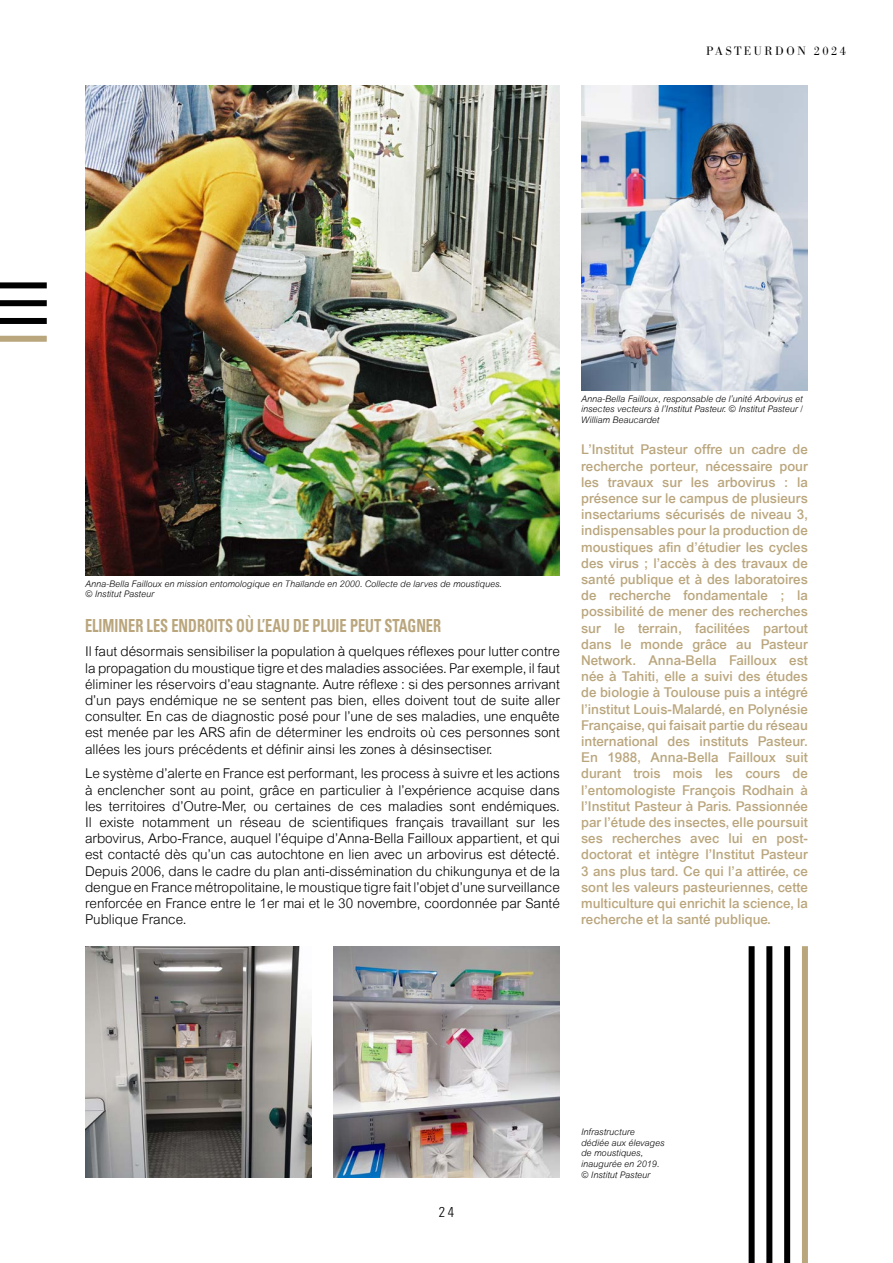
<style>
.page{position:relative;width:893px;height:1263px;background:#fff}
.page>*{position:absolute;margin:0;border:0;box-sizing:border-box;transform-origin:0 0}
.t1{font:700 condensed 18px "Univers LT Std";color:#baa67d;scale:.8 1}
.t2{font:300 condensed 14.25px "Univers LT Std";color:#000}
.t3{font:300 13.5px/16.2px "Arial";color:#000;text-align:justify}
.t4{font:500 13.5px/16.2px "Arial";color:#baa67d;text-align:justify}
.t5{font:300 12px "Bodoni BE";letter-spacing:.21em;color:#000}
.t6{font:italic 300 9px/10.8px "Arial";color:#000}
</style>
<div class="page">
<img style="left:85px;top:85px;width:475px;height:491px">
<img style="left:85px;top:946px;width:227px;height:232px">
<img style="left:333px;top:946px;width:227px;height:232px">
<img style="left:581px;top:85px;width:227px;height:306px">
<div style="left:0;top:336px;width:47px;height:6px;background:#baa67d"></div>
<div style="left:0;top:318px;width:47px;height:6px;background:#000"></div>
<div style="left:0;top:300px;width:47px;height:6px;background:#000"></div>
<div style="left:0;top:282px;width:47px;height:6px;background:#000"></div>
<div style="left:802px;top:946px;width:6px;height:317px;background:#baa67d"></div>
<div style="left:784px;top:946px;width:6px;height:317px;background:#000"></div>
<div style="left:766px;top:946px;width:6px;height:317px;background:#000"></div>
<div style="left:749px;top:946px;width:6px;height:317px;background:#000"></div>
<p class="t5" style="left:706px;top:44px;width:141px">PASTEURDON 2024</p>
<p class="t6" style="left:85px;top:578px;width:418px">Anna-Bella Failloux en mission entomologique en Thaïlande en 2000. Collecte de larves de moustiques. © Institut Pasteur</p>
<p class="t1" style="left:85px;top:614px;width:447px">ELIMINER LES ENDROITS OÙ L’EAU DE PLUIE PEUT STAGNER</p>
<p class="t3" style="left:85px;top:644px;width:476px">Il faut désormais sensibiliser la population à quelques réflexes pour lutter contre la propagation du moustique tigre et des maladies associées. Par exemple, il faut éliminer les réservoirs d’eau stagnante. Autre réflexe : si des personnes arrivant d’un pays endémique ne se sentent pas bien, elles doivent tout de suite aller consulter. En cas de diagnostic posé pour l’une de ses maladies, une enquête est menée par les ARS afin de déterminer les endroits où ces personnes sont allées les jours précédents et définir ainsi les zones à désinsectiser.</p>
<p class="t3" style="left:85px;top:765px;width:476px">Le système d’alerte en France est performant, les process à suivre et les actions à enclencher sont au point, grâce en particulier à l’expérience acquise dans les territoires d’Outre-Mer, ou certaines de ces maladies sont endémiques.<br>Il existe notamment un réseau de scientifiques français travaillant sur les arbovirus, Arbo‑France, auquel l’équipe d’Anna-Bella Failloux appartient, et qui est contacté dès qu’un cas autochtone en lien avec un arbovirus est détecté.<br>Depuis 2006, dans le cadre du plan anti-dissémination du chikungunya et de la dengue en France métropolitaine, le moustique tigre fait l’objet d’une surveillance renforcée en France entre le 1er mai et le 30 novembre, coordonnée par Santé Publique France.</p>
<p class="t6" style="left:581px;top:393px;width:223px;text-align:justify">Anna-Bella Failloux, responsable de l’unité Arbovirus et insectes vecteurs à l’Institut Pasteur. © Institut Pasteur / William Beaucardet</p>
<p class="t4" style="left:581px;top:441px;width:228px">L’Institut Pasteur offre un cadre de recherche porteur, nécessaire pour les travaux sur les arbovirus : la présence sur le campus de plusieurs insectariums sécurisés de niveau 3, indispensables pour la production de moustiques afin d’étudier les cycles des virus ; l’accès à des travaux de santé publique et à des laboratoires de recherche fondamentale ; la possibilité de mener des recherches sur le terrain, facilitées partout dans le monde grâce au Pasteur Network. Anna-Bella Failloux est née à Tahiti, elle a suivi des études de biologie à Toulouse puis a intégré l’institut Louis-Malardé, en Polynésie Française, qui faisait partie du réseau international des instituts Pasteur.<br>En 1988, Anna-Bella Failloux suit durant trois mois les cours de l’entomologiste François Rodhain à l’Institut Pasteur à Paris. Passionnée par l’étude des insectes, elle poursuit ses recherches avec lui en post&shy;doctorat et intègre l’Institut Pasteur 3 ans plus tard. Ce qui l’a attirée, ce sont les valeurs pasteuriennes, cette multiculture qui enrichit la science, la recherche et la santé publique.</p>
<p class="t2" style="left:439px;top:1204px;width:17px">24</p>
<p class="t6" style="left:581px;top:1126px;width:85px">Infrastructure dédiée aux élevages de moustiques, inaugurée en 2019. © Institut Pasteur</p>
</div>
